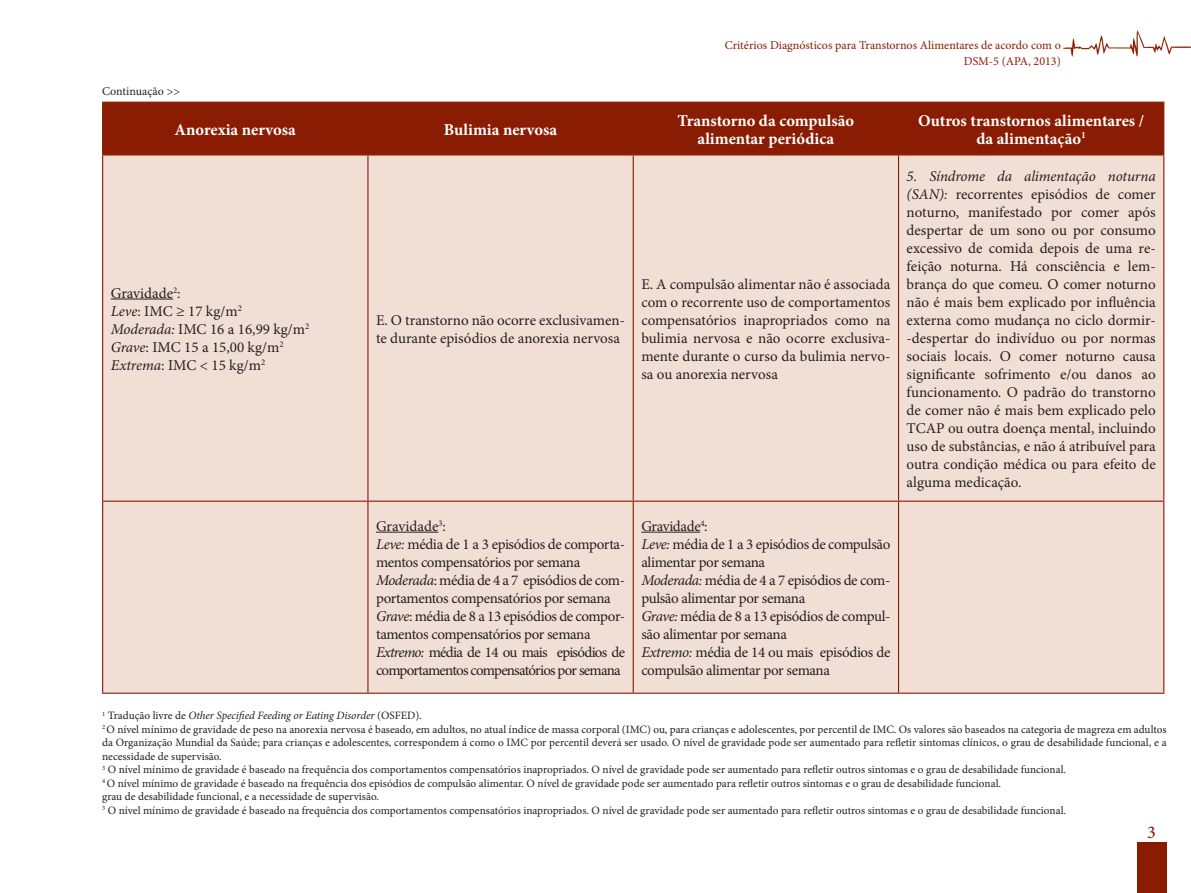
<style>
.page{position:relative;width:1191px;height:893px;background:#fff}
.page>*{position:absolute;margin:0;border:0;box-sizing:border-box;transform-origin:0 0}
.t1{font:500 18px "Minion Pro";color:#891c02}
.t2{font:700 16.5px "Minion Pro";color:#fff}
.t3{font:15px/18px "Minion Pro";letter-spacing:-.025em;color:#231f20}
.t4{font:15px/18px "Minion Pro";letter-spacing:-.05em;color:#231f20}
.t5{font:15px/18px "Minion Pro";letter-spacing:-.005em;color:#231f20}
.t6{font:15px "Minion Pro";color:#231f20}
.t7{font:12px/16.5px "Minion Pro";color:#891c02;text-align:right}
.t8{font:12px "Minion Pro";color:#231f20}
.t9{font:11.25px/13.5px "Minion Pro";color:#231f20;text-align:justify}
.t10{font:italic 11.25px "Minion Pro";letter-spacing:-.005em;color:#231f20}
.s1{font-style:italic}
.s2{font-style:normal}
</style>
<div class="page">
<div style="left:1136px;top:843px;width:30px;height:50px;background:#891c02"></div>
<img style="left:1063px;top:30px;width:128px;height:27px">
<div style="left:103px;top:103px;width:1060px;height:51px;background:#891c02"></div>
<div style="left:103px;top:155px;width:1060px;height:538px;background:#f1dfd5"></div>
<hr style="left:102px;top:102px;width:266px;height:1px;background:#891c02">
<hr style="left:102px;top:103px;width:1px;height:51px;background:#891c02">
<hr style="left:368px;top:102px;width:265px;height:1px;background:#891c02">
<hr style="left:367px;top:103px;width:1px;height:51px;background:#891c02">
<hr style="left:633px;top:102px;width:265px;height:1px;background:#891c02">
<hr style="left:632px;top:103px;width:2px;height:51px;background:#891c02">
<hr style="left:898px;top:102px;width:266px;height:1px;background:#891c02">
<hr style="left:898px;top:103px;width:1px;height:51px;background:#891c02">
<hr style="left:1163px;top:103px;width:1px;height:51px;background:#891c02">
<hr style="left:102px;top:154px;width:266px;height:1px;background:#891c02">
<hr style="left:368px;top:154px;width:265px;height:1px;background:#891c02">
<hr style="left:633px;top:154px;width:265px;height:1px;background:#891c02">
<hr style="left:898px;top:154px;width:266px;height:1px;background:#891c02">
<hr style="left:102px;top:155px;width:1px;height:346px;background:#891c02">
<hr style="left:367px;top:155px;width:1px;height:346px;background:#891c02">
<hr style="left:632px;top:155px;width:2px;height:346px;background:#891c02">
<hr style="left:898px;top:155px;width:1px;height:346px;background:#891c02">
<hr style="left:1163px;top:155px;width:1px;height:346px;background:#891c02">
<hr style="left:102px;top:501px;width:266px;height:1px;background:#891c02">
<hr style="left:102px;top:502px;width:1px;height:191px;background:#891c02">
<hr style="left:368px;top:501px;width:265px;height:1px;background:#891c02">
<hr style="left:367px;top:502px;width:1px;height:191px;background:#891c02">
<hr style="left:633px;top:501px;width:265px;height:1px;background:#891c02">
<hr style="left:632px;top:502px;width:2px;height:191px;background:#891c02">
<hr style="left:898px;top:501px;width:266px;height:1px;background:#891c02">
<hr style="left:898px;top:502px;width:1px;height:191px;background:#891c02">
<hr style="left:1163px;top:502px;width:1px;height:191px;background:#891c02">
<hr style="left:102px;top:693px;width:266px;height:1px;background:#891c02">
<hr style="left:368px;top:693px;width:265px;height:1px;background:#891c02">
<hr style="left:633px;top:693px;width:265px;height:1px;background:#891c02">
<hr style="left:898px;top:693px;width:266px;height:1px;background:#891c02">
<hr style="left:111px;top:299px;width:62px;height:1px;background:#231f20">
<hr style="left:376px;top:532px;width:62px;height:1px;background:#231f20">
<hr style="left:641px;top:532px;width:59px;height:1px;background:#231f20">
<p class="t8" style="left:102px;top:84px;width:79px">Continuação &gt;&gt;</p>
<p class="t7" style="left:724px;top:37px;width:337px">Critérios Diagnósticos para Transtornos Alimentares de acordo com o<br>DSM-5 (APA, 2013)</p>
<p class="t2" style="left:175px;top:118px;width:123px">Anorexia nervosa</p>
<p class="t2" style="left:444px;top:118px;width:115px">Bulimia nervosa</p>
<p class="t2" style="left:677px;top:109px;width:178px">Transtorno da compulsão</p>
<p class="t2" style="left:697px;top:127px;width:138px">alimentar periódica</p>
<p class="t6" style="left:111px;top:283px;width:71px">Gravidade<sup>2</sup>:</p>
<p class="t3" style="left:111px;top:302px;width:133px"><span class="s1">Leve</span>: IMC ≥ 17 kg/m<sup>2</sup></p>
<p class="t6" style="left:111px;top:319px;width:200px"><span class="s1">Moderada:</span> IMC 16 a 16,99 kg/m<sup>2</sup></p>
<p class="t6" style="left:111px;top:337px;width:174px"><span class="s1">Grave</span>: IMC 15 a 15,00 kg/m<sup>2</sup></p>
<p class="t3" style="left:111px;top:356px;width:156px"><span class="s1">Extrema</span>: IMC &lt; 15 kg/m<sup>2</sup></p>
<p class="t5" style="left:376px;top:311px;width:251px">E. O transtorno não ocorre exclusivamen&shy;te durante episódios de anorexia nervosa</p>
<p class="t3" style="left:641px;top:275px;width:251px;text-align:justify">E. A compulsão alimentar não é associada com o recorrente uso de comportamentos compensatórios inapropriados como na bulimia nervosa e não ocorre exclusiva&shy;mente durante o curso da bulimia nervo&shy;sa ou anorexia nervosa</p>
<p class="t6" style="left:376px;top:516px;width:71px">Gravidade<sup>3</sup>:</p>
<p class="t3" style="left:376px;top:535px;width:251px"><span class="s1">Leve:</span> média de 1 a 3 episódios de comporta&shy;mentos compensatórios por semana</p>
<p class="t3" style="left:376px;top:571px;width:251px"><span class="s1">Moderada</span>: média de 4 a 7 episódios de com&shy;portamentos compensatórios por semana</p>
<p class="t3" style="left:376px;top:607px;width:251px"><span class="s1">Grave</span>: média de 8 a 13 episódios de compor&shy;tamentos compensatórios por semana</p>
<p class="t4" style="left:376px;top:643px;width:251px"><span class="s1">Extremo:</span> média de 14 ou mais episódios de comportamentos compensatórios por semana</p>
<p class="t3" style="left:641px;top:517px;width:68px">Gravidade<sup>4</sup>:</p>
<p class="t3" style="left:641px;top:535px;width:251px"><span class="s1">Leve:</span> média de 1 a 3 episódios de compulsão alimentar por semana</p>
<p class="t3" style="left:641px;top:571px;width:251px"><span class="s1">Moderada:</span> média de 4 a 7 episódios de com&shy;pulsão alimentar por semana</p>
<p class="t3" style="left:641px;top:607px;width:251px"><span class="s1">Grave:</span> média de 8 a 13 episódios de compul&shy;são alimentar por semana</p>
<p class="t3" style="left:641px;top:643px;width:250px"><span class="s1">Extremo:</span> média de 14 ou mais episódios de compulsão alimentar por semana</p>
<p class="t2" style="left:918px;top:109px;width:228px">Outros transtornos alimentares /</p>
<p class="t2" style="left:976px;top:127px;width:111px">da alimentação<sup>1</sup></p>
<p class="t3" style="left:906px;top:167px;width:251px;text-align:justify"><span class="s1">5. Síndrome da alimentação noturna (SAN):</span> recorrentes episódios de comer noturno, manifestado por comer após despertar de um sono ou por consumo excessivo de comida depois de uma re&shy;feição noturna. Há consciência e lem&shy;brança do que comeu. O comer noturno não é mais bem explicado por influência externa como mudança no ciclo dormir--despertar do indivíduo ou por normas sociais locais. O comer noturno causa significante sofrimento e/ou danos ao funcionamento. O padrão do transtorno de comer não é mais bem explicado pelo TCAP ou outra doença mental, incluindo uso de substâncias, e não á atribuível para outra condição médica ou para efeito de alguma medicação.</p>
<p class="t10" style="left:102px;top:708px;width:321px"><sup>1</sup> <span class="s2">Tradução livre de</span> Other Specified Feeding or Eating Disorder <span class="s2">(OSFED).</span></p>
<p class="t9" style="left:102px;top:722px;width:1066px"><sup>2</sup> O nível mínimo de gravidade de peso na anorexia nervosa é baseado, em adultos, no atual índice de massa corporal (IMC) ou, para crianças e adolescentes, por percentil de IMC. Os valores são baseados na categoria de magreza em adultos da Organização Mundial da Saúde; para crianças e adolescentes, correspondem á como o IMC por percentil deverá ser usado. O nível de gravidade pode ser aumentado para refletir sintomas clínicos, o grau de desabilidade funcional, e a necessidade de supervisão.</p>
<p class="t9" style="left:102px;top:763px;width:965px"><sup>3</sup> O nível mínimo de gravidade é baseado na frequência dos comportamentos compensatórios inapropriados. O nível de gravidade pode ser aumentado para refletir outros sintomas e o grau de desabilidade funcional.</p>
<p class="t9" style="left:102px;top:776px;width:900px"><sup>4</sup> O nível mínimo de gravidade é baseado na frequência dos episódios de compulsão alimentar. O nível de gravidade pode ser aumentado para refletir outros sintomas e o grau de desabilidade funcional.</p>
<p class="t9" style="left:102px;top:790px;width:278px">grau de desabilidade funcional, e a necessidade de supervisão.</p>
<p class="t9" style="left:102px;top:803px;width:965px"><sup>3</sup> O nível mínimo de gravidade é baseado na frequência dos comportamentos compensatórios inapropriados. O nível de gravidade pode ser aumentado para refletir outros sintomas e o grau de desabilidade funcional.</p>
<p class="t1" style="left:1147px;top:820px;width:10px">3</p>
</div>
